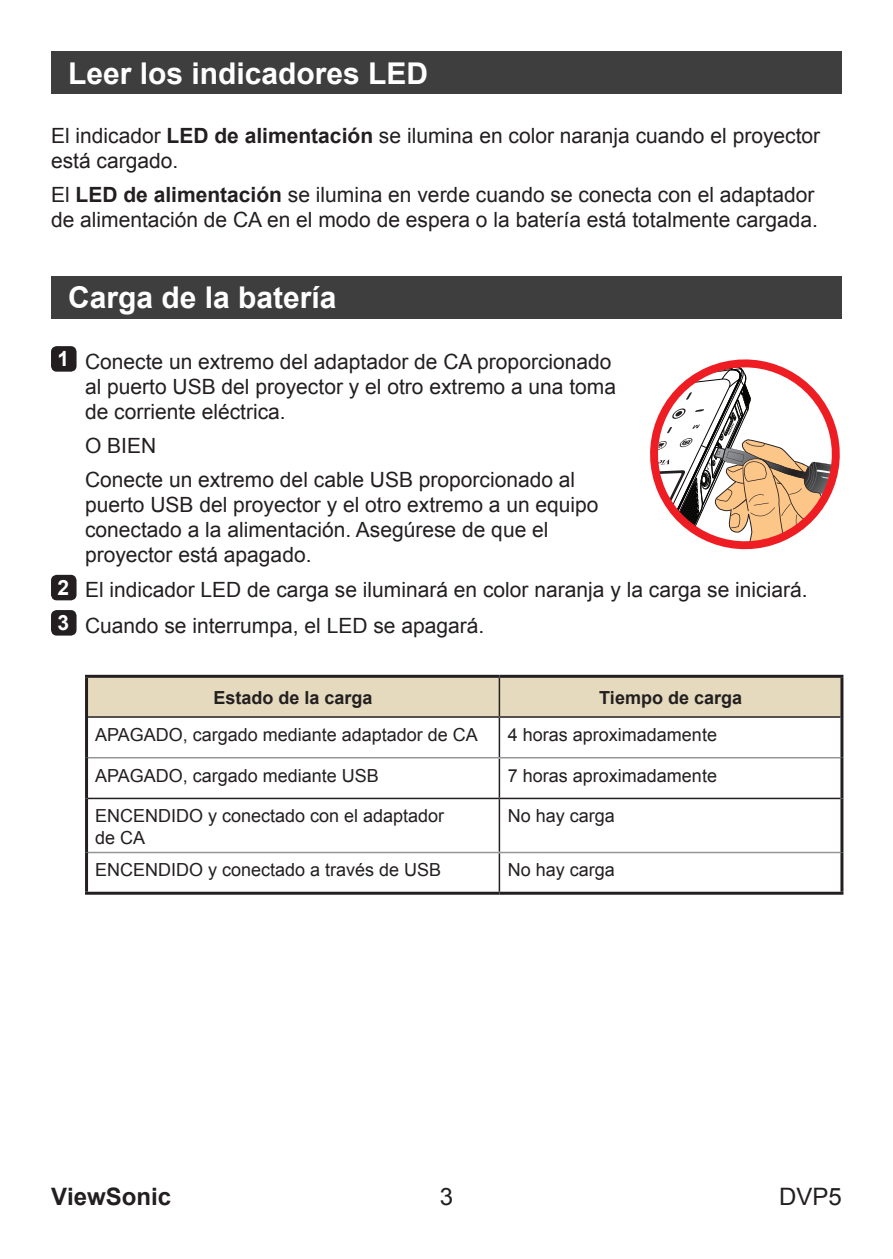
<style>
.page{position:relative;width:893px;height:1259px;background:#fff}
.page>*{position:absolute;margin:0;border:0;box-sizing:border-box;transform-origin:0 0}
.t1{font:700 30px "Arial";color:#fff}
.t2{font:700 24px "Arial";color:#231f20}
.t3{font:24px "Arial";color:#231f20}
.t4{font:21px/25.2px "Arial";color:#231f20}
.t5{font:18px/21.6px "Arial";color:#231f20}
.t6{font:700 18px "Arial";color:#231f20}
.s1{font-weight:700}
.s2{font-weight:700;color:#fff}
</style>
<div class="page">
<div style="left:53px;top:348px;width:22px;height:22px;background:#231f20;border-radius:4px"></div>
<div style="left:51px;top:346px;width:26px;height:26px;border:3px solid #231f20;border-radius:4px"></div>
<div style="left:53px;top:576px;width:22px;height:23px;background:#231f20;border-radius:4px"></div>
<div style="left:51px;top:575px;width:26px;height:25px;border:3px solid #231f20;border-radius:4px"></div>
<div style="left:53px;top:611px;width:22px;height:23px;background:#231f20;border-radius:4px"></div>
<div style="left:51px;top:610px;width:26px;height:25px;border:3px solid #231f20;border-radius:4px"></div>
<div style="left:88px;top:678px;width:752px;height:38px;background:#e6dabe"></div>
<hr style="left:499px;top:678px;width:1px;height:38px;background:#231f20">
<hr style="left:88px;top:716px;width:411px;height:2px;background:#231f20">
<hr style="left:499px;top:716px;width:341px;height:2px;background:#231f20">
<hr style="left:499px;top:718px;width:1px;height:39px;background:#231f20">
<hr style="left:499px;top:758px;width:1px;height:39px;background:#231f20">
<hr style="left:88px;top:797px;width:411px;height:2px;background:#231f20">
<hr style="left:499px;top:797px;width:341px;height:2px;background:#231f20">
<hr style="left:499px;top:799px;width:1px;height:52px;background:#231f20">
<hr style="left:499px;top:853px;width:1px;height:38px;background:#231f20">
<hr style="left:88px;top:757px;width:411px;height:1px;background:#939598">
<hr style="left:499px;top:757px;width:341px;height:1px;background:#939598">
<hr style="left:88px;top:851px;width:411px;height:2px;background:#939598">
<hr style="left:499px;top:851px;width:341px;height:2px;background:#939598">
<hr style="left:85px;top:675px;width:414px;height:3px;background:#231f20">
<hr style="left:85px;top:678px;width:3px;height:39px;background:#231f20">
<hr style="left:499px;top:675px;width:344px;height:3px;background:#231f20">
<hr style="left:840px;top:678px;width:3px;height:39px;background:#231f20">
<hr style="left:85px;top:717px;width:3px;height:40px;background:#231f20">
<hr style="left:840px;top:717px;width:3px;height:40px;background:#231f20">
<hr style="left:85px;top:757px;width:3px;height:41px;background:#231f20">
<hr style="left:840px;top:757px;width:3px;height:41px;background:#231f20">
<hr style="left:85px;top:798px;width:3px;height:54px;background:#231f20">
<hr style="left:840px;top:798px;width:3px;height:54px;background:#231f20">
<hr style="left:85px;top:852px;width:3px;height:39px;background:#231f20">
<hr style="left:840px;top:852px;width:3px;height:39px;background:#231f20">
<hr style="left:85px;top:891px;width:414px;height:3px;background:#231f20">
<hr style="left:499px;top:891px;width:344px;height:3px;background:#231f20">
<div style="left:51px;top:51px;width:791px;height:43px;background:#3e3e3f"></div>
<div style="left:51px;top:276px;width:791px;height:43px;background:#3e3e3f"></div>
<svg style="left:650px;top:359px;width:190px;height:191px"></svg>
<h1 class="t1" style="left:68px;top:53px;width:362px">Leer los indicadores LED</h1>
<p class="t4" style="left:51px;top:123px;width:771px">El indicador <span class="s1">LED de alimentación</span> se ilumina en color naranja cuando el proyector está cargado.</p>
<p class="t4" style="left:51px;top:182px;width:768px">El <span class="s1">LED de alimentación</span> se ilumina en verde cuando se conecta con el adaptador de alimentación de CA en el modo de espera o la batería está totalmente cargada.</p>
<h1 class="t1" style="left:68px;top:278px;width:270px">Carga de la batería</h1>
<p class="t4" style="left:85px;top:349px;width:533px;text-indent:-28px"><span class="s2">1</span> Conecte un extremo del adaptador de CA proporcionado al puerto USB del proyector y el otro extremo a una toma de corriente eléctrica.</p>
<p class="t4" style="left:85px;top:429px;width:492px;line-height:33.6px">O BIEN<br>Conecte un extremo del cable USB proporcionado al</p>
<p class="t4" style="left:85px;top:492px;width:515px">puerto USB del proyector y el otro extremo a un equipo conectado a la alimentación. Asegúrese de que el proyector está apagado.</p>
<p class="t4" style="left:58px;top:572px;width:751px;line-height:35.1px"><span class="s2">2</span> El indicador LED de carga se iluminará en color naranja y la carga se iniciará.<br><span class="s2">3</span> Cuando se interrumpa, el LED se apagará.</p>
<p class="t6" style="left:213px;top:686px;width:161px">Estado de la carga</p>
<p class="t6" style="left:599px;top:686px;width:144px">Tiempo de carga</p>
<p class="t5" style="left:95px;top:724px;width:384px">APAGADO, cargado mediante adaptador de CA</p>
<p class="t5" style="left:508px;top:724px;width:211px">4 horas aproximadamente</p>
<p class="t5" style="left:95px;top:765px;width:285px">APAGADO, cargado mediante USB</p>
<p class="t5" style="left:508px;top:765px;width:211px">7 horas aproximadamente</p>
<p class="t5" style="left:95px;top:805px;width:351px">ENCENDIDO y conectado con el adaptador de CA</p>
<p class="t5" style="left:508px;top:805px;width:109px">No hay carga</p>
<p class="t5" style="left:95px;top:859px;width:348px">ENCENDIDO y conectado a través de USB</p>
<p class="t5" style="left:508px;top:859px;width:109px">No hay carga</p>
<p class="t2" style="left:51px;top:1180px;width:122px">ViewSonic</p>
<p class="t3" style="left:440px;top:1180px;width:15px">3</p>
<p class="t3" style="left:779px;top:1180px;width:64px">DVP5</p>
</div>
